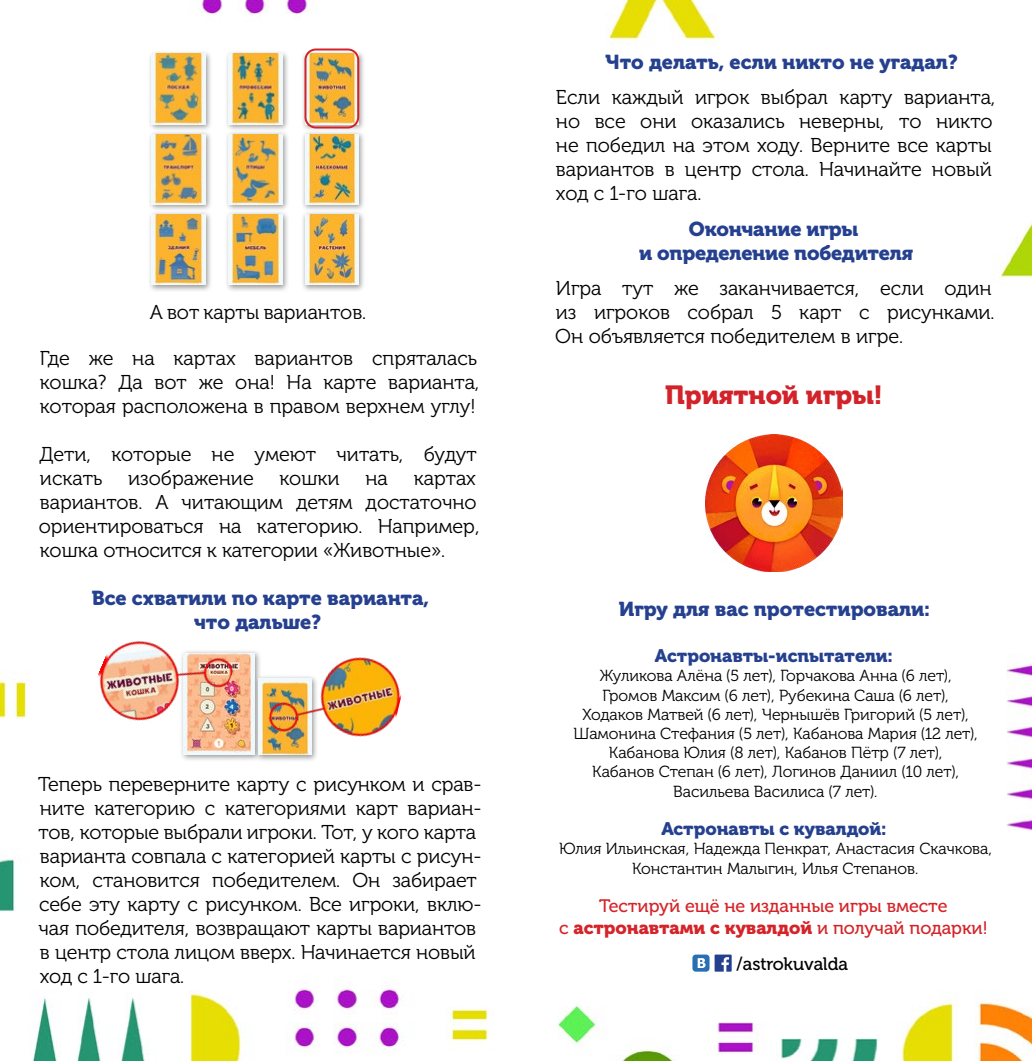
<style>
.page{position:relative;width:1032px;height:1061px;background:#fff}
.page>*{position:absolute;margin:0;border:0;box-sizing:border-box;transform-origin:0 0}
.t1{font:26px "Museo Cyrl 900";color:#d2232a}
.t2{font:20px/24px "Museo Cyrl 300";letter-spacing:-.005em;color:#000}
.t3{font:20px/24px "Museo Cyrl 900";color:#25408f;text-align:center}
.t4{font:18px "Museo Cyrl 900";color:#25408f}
.t5{font:18px "Museo Cyrl 900";color:#d42429}
.t6{font:18px "Museo Cyrl 500";color:#d42429}
.t7{font:18px "Museo Cyrl 500";color:#000}
.t8{font:16px/19.2px "Museo Cyrl 300";color:#000;text-align:center}
.s1{font-family:"Museo Cyrl 500"}
</style>
<div class="page">
<img style="left:0;top:0;width:1032px;height:1060px">
<div style="left:147px;top:50px;width:65px;height:81px;background:#000;opacity:.42"></div>
<img style="left:152px;top:54px;width:53px;height:70px">
<div style="left:224px;top:50px;width:65px;height:81px;background:#000;opacity:.42"></div>
<img style="left:228px;top:54px;width:54px;height:70px">
<div style="left:301px;top:50px;width:65px;height:81px;background:#000;opacity:.42"></div>
<img style="left:305px;top:54px;width:54px;height:70px">
<div style="left:147px;top:131px;width:65px;height:81px;background:#000;opacity:.42"></div>
<img style="left:152px;top:134px;width:53px;height:70px">
<div style="left:224px;top:131px;width:65px;height:81px;background:#000;opacity:.42"></div>
<img style="left:228px;top:134px;width:54px;height:70px">
<div style="left:301px;top:131px;width:65px;height:81px;background:#000;opacity:.42"></div>
<img style="left:305px;top:134px;width:54px;height:70px">
<div style="left:147px;top:211px;width:65px;height:81px;background:#000;opacity:.42"></div>
<img style="left:152px;top:214px;width:53px;height:71px">
<div style="left:224px;top:211px;width:65px;height:81px;background:#000;opacity:.42"></div>
<img style="left:228px;top:214px;width:54px;height:71px">
<div style="left:301px;top:211px;width:65px;height:81px;background:#000;opacity:.42"></div>
<img style="left:305px;top:214px;width:54px;height:71px">
<svg style="left:692px;top:954px;width:40px;height:17px"></svg>
<img style="left:705px;top:434px;width:137px;height:138px">
<div style="left:304px;top:48px;width:55px;height:80px;border:2px solid #d2232a;border-radius:10px"></div>
<div style="left:180px;top:649px;width:82px;height:112px;background:#000;opacity:.42"></div>
<img style="left:184px;top:653px;width:71px;height:101px">
<div style="left:255px;top:674px;width:64px;height:88px;background:#000;opacity:.42"></div>
<img style="left:258px;top:678px;width:8px;height:76px">
<img style="left:85px;top:613px;width:152px;height:139px">
<img style="left:266px;top:634px;width:143px;height:125px">
<p class="t2" style="left:150px;top:300px;width:218px">А вот карты вариантов.</p>
<p class="t2" style="left:40px;top:347px;width:441px">Где же на картах вариантов спряталась кошка? Да вот же она! На карте варианта, которая расположена в правом верхнем углу!</p>
<p class="t2" style="left:40px;top:443px;width:439px">Дети, которые не умеют читать, будут искать</p>
<p class="t2" style="left:128px;top:467px;width:127px">изображение</p>
<p class="t2" style="left:280px;top:467px;width:62px">кошки</p>
<p class="t2" style="left:365px;top:467px;width:24px">на</p>
<p class="t2" style="left:39px;top:467px;width:442px;text-indent:375px">картах вариантов. А читающим детям достаточно ориентироваться на категорию. Например, кошка относится к категории «Животные».</p>
<p class="t3" style="left:92px;top:586px;width:339px">Все схватили по карте варианта, что дальше?</p>
<p class="t2" style="left:38px;top:772px;width:445px">Теперь переверните карту с рисунком и срав&shy;ните категорию с категориями карт вариан&shy;тов, которые выбрали игроки. Тот, у кого карта варианта совпала с категорией карты с рисун&shy;ком, становится победителем. Он забирает себе эту карту с рисунком. Все игроки, вклю&shy;чая победителя, возвращают карты вариантов в центр стола лицом вверх. Начинается новый ход с 1-го шага.</p>
<p class="t3" style="left:605px;top:50px;width:354px">Что делать, если никто не угадал?</p>
<p class="t2" style="left:556px;top:86px;width:441px">Если каждый игрок выбрал карту варианта, но все они оказались неверны, то никто не победил на этом ходу. Верните все карты вариантов в центр стола. Начинайте новый ход с 1-го шага.</p>
<p class="t3" style="left:639px;top:217px;width:275px">Окончание игры<br>и определение победителя</p>
<p class="t2" style="left:555px;top:276px;width:441px">Игра тут же заканчивается, если один из игроков собрал 5 карт с рисунками.<br>Он объявляется победителем в игре.</p>
<h1 class="t1" style="left:665px;top:380px;width:218px">Приятной игры!</h1>
<p class="t3" style="left:619px;top:597px;width:312px">Игру для вас протестировали:</p>
<p class="t4" style="left:655px;top:645px;width:239px">Астронавты-испытатели:</p>
<p class="t8" style="left:573px;top:666px;width:406px">Жуликова Алёна (5 лет), Горчакова Анна (6 лет), Громов Максим (6 лет), Рубекина Саша (6 лет), Ходаков Матвей (6 лет), Чернышёв Григорий (5 лет), Шамонина Стефания (5 лет), Кабанова Мария (12 лет), Кабанова Юлия (8 лет), Кабанов Пётр (7 лет),<br>Кабанов Степан (6 лет), Логинов Даниил (10 лет), Васильева Василиса (7 лет).</p>
<p class="t4" style="left:661px;top:818px;width:226px">Астронавты с кувалдой:</p>
<p class="t8" style="left:559px;top:839px;width:435px">Юлия Ильинская, Надежда Пенкрат, Анастасия Скачкова,<br>Константин Малыгин, Илья Степанов.</p>
<p class="t6" style="left:599px;top:896px;width:350px">Тестируй ещё не изданные игры вместе</p>
<p class="t5" style="left:559px;top:917px;width:430px"><span class="s1">с</span> астронавтами с кувалдой <span class="s1">и получай подарки!</span></p>
<p class="t7" style="left:736px;top:953px;width:114px">/astrokuvalda</p>
</div>
